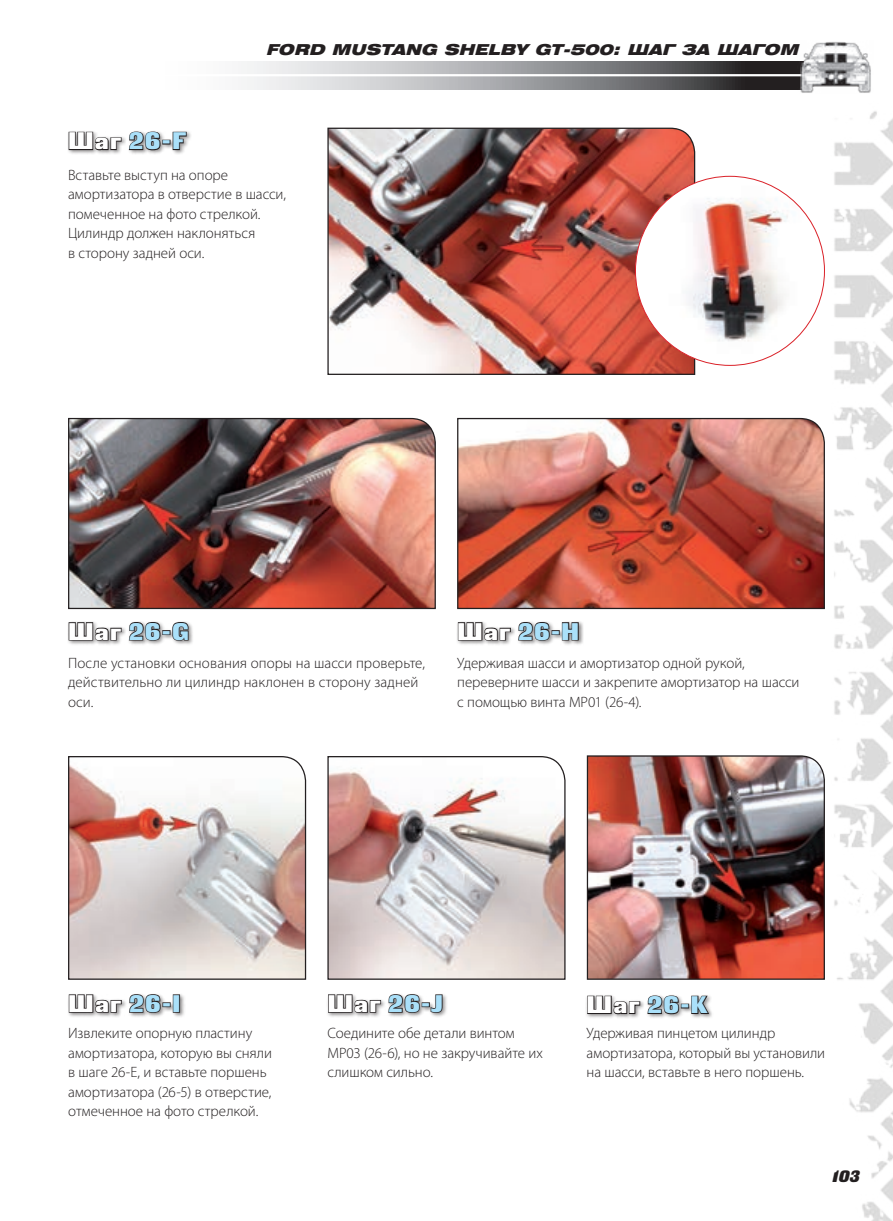
<style>
.page{position:relative;width:893px;height:1221px;background:#fff}
.page>*{position:absolute;margin:0;border:0;box-sizing:border-box;transform-origin:0 0}
.t1{font:24px "Black Grotesk C";letter-spacing:.05em;color:#aae0f9}
.t2{font:italic 16.5px "Black Grotesk C";color:#231f20}
.t3{font:300 15px/19.5px "Myriad Pro";color:#231f20}
.t4{font:italic 15px "Helios Ext Black C";color:#231f20}
.s1{color:#fff}
</style>
<div class="page">
<img style="left:725px;top:111px;width:168px;height:1109px">
<svg style="left:241px;top:61px;width:557px;height:28px;background:#979799"></svg>
<hr style="left:2px;top:74px;width:805px;height:2px;background:#fff">
<img style="left:798px;top:42px;width:73px;height:51px">
<div style="left:67px;top:130px;width:125px;height:25px;background:#231f20;opacity:.5"></div>
<svg style="left:68px;top:131px;width:54px;height:20px"></svg>
<svg style="left:128px;top:130px;width:59px;height:21px"></svg>
<div style="left:456px;top:620px;width:128px;height:25px;background:#231f20;opacity:.5"></div>
<svg style="left:457px;top:620px;width:94px;height:22px"></svg>
<div style="left:551px;top:630px;width:9px;height:5px;border:2px solid #231f20"></div>
<svg style="left:561px;top:621px;width:18px;height:20px"></svg>
<div style="left:67px;top:620px;width:127px;height:25px;background:#231f20;opacity:.5"></div>
<svg style="left:68px;top:621px;width:54px;height:21px"></svg>
<svg style="left:128px;top:620px;width:34px;height:22px"></svg>
<div style="left:162px;top:630px;width:9px;height:5px;border:2px solid #231f20"></div>
<svg style="left:171px;top:621px;width:18px;height:21px"></svg>
<div style="left:67px;top:992px;width:118px;height:25px;background:#231f20;opacity:.5"></div>
<svg style="left:68px;top:992px;width:94px;height:22px"></svg>
<div style="left:162px;top:1002px;width:9px;height:5px;border:2px solid #231f20"></div>
<div style="left:173px;top:994px;width:7px;height:18px;border:2px solid #231f20"></div>
<img style="left:327px;top:127px;width:369px;height:248px">
<img style="left:68px;top:417px;width:368px;height:192px">
<img style="left:457px;top:417px;width:369px;height:192px">
<svg style="left:68px;top:756px;width:239px;height:224px"></svg>
<svg style="left:327px;top:756px;width:239px;height:224px"></svg>
<img style="left:586px;top:754px;width:240px;height:226px">
<img style="left:635px;top:176px;width:189px;height:189px;border-radius:94px">
<div style="left:326px;top:992px;width:122px;height:25px;background:#231f20;opacity:.5"></div>
<svg style="left:327px;top:992px;width:94px;height:22px"></svg>
<div style="left:422px;top:1002px;width:8px;height:5px;border:2px solid #231f20"></div>
<svg style="left:430px;top:993px;width:14px;height:20px"></svg>
<div style="left:585px;top:993px;width:129px;height:25px;background:#231f20;opacity:.5"></div>
<svg style="left:586px;top:994px;width:94px;height:21px"></svg>
<div style="left:681px;top:1003px;width:8px;height:5px;border:2px solid #231f20"></div>
<svg style="left:690px;top:994px;width:20px;height:20px"></svg>
<h1 class="t1" style="left:68px;top:127px;width:119px"><span class="s1">Шаг</span> 26-F</h1>
<p class="t4" style="left:266px;top:40px;width:538px">FORD MUSTANG SHELBY GT-500: ШАГ ЗА ШАГОМ</p>
<p class="t3" style="left:68px;top:165px;width:219px">Вставьте выступ на опоре амортизатора в отверстие в шасси, помеченное на фото стрелкой.<br>Цилиндр должен наклоняться<br>в сторону задней оси.</p>
<h1 class="t1" style="left:68px;top:617px;width:122px"><span class="s1">Шаг</span> 26-G</h1>
<h1 class="t1" style="left:457px;top:617px;width:124px"><span class="s1">Шаг</span> 26-H</h1>
<p class="t3" style="left:68px;top:652px;width:359px">После установки основания опоры на шасси проверьте, действительно ли цилиндр наклонен в сторону задней оси.</p>
<p class="t3" style="left:457px;top:652px;width:344px">Удерживая шасси и амортизатор одной рукой, переверните шасси и закрепите амортизатор на шасси с помощью винта MP01 (26-4).</p>
<h1 class="t1" style="left:68px;top:989px;width:114px"><span class="s1">Шаг</span> 26-I</h1>
<p class="t3" style="left:68px;top:1023px;width:205px">Извлеките опорную пластину амортизатора, которую вы сняли в шаге 26-E, и вставьте поршень амортизатора (26-5) в отверстие, отмеченное на фото стрелкой.</p>
<h1 class="t1" style="left:327px;top:989px;width:117px"><span class="s1">Шаг</span> 26-J</h1>
<p class="t3" style="left:327px;top:1023px;width:217px">Соедините обе детали винтом<br>MP03 (26-6), но не закручивайте их слишком сильно.</p>
<h1 class="t1" style="left:587px;top:990px;width:123px"><span class="s1">Шаг</span> 26-K</h1>
<p class="t3" style="left:587px;top:1023px;width:240px">Удерживая пинцетом цилиндр амортизатора, который вы установили на шасси, вставьте в него поршень.</p>
<p class="t2" style="left:832px;top:1166px;width:29px">103</p>
</div>
